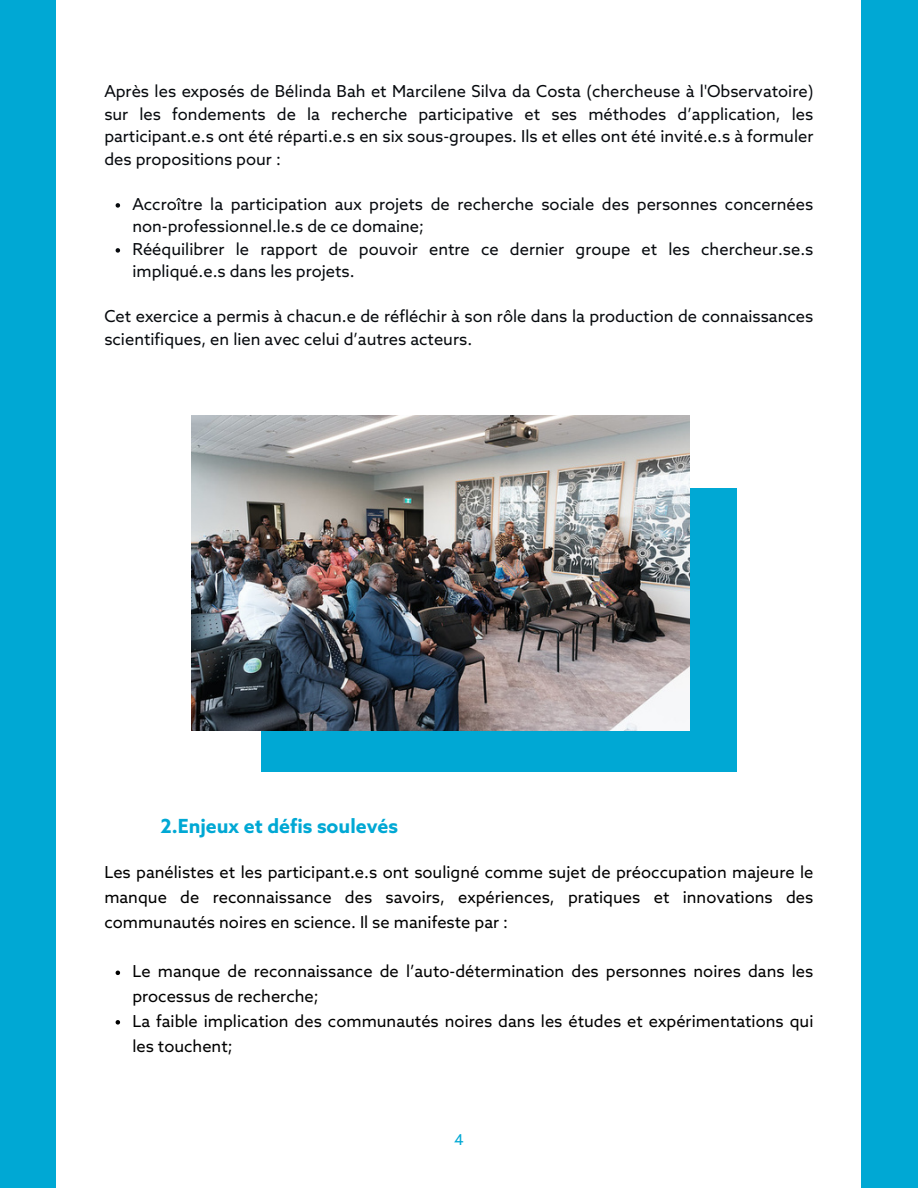
<style>
.page{position:relative;width:918px;height:1188px;background:#fff}
.page>*{position:absolute;margin:0;border:0;box-sizing:border-box;transform-origin:0 0}
.t1{font:700 19.5px "Azo Sans W01";color:#00a8d4}
.t2{font:16.5px/22.5px "Azo Sans";color:#070a0e}
.t3{font:16.5px/24.8px "Azo Sans";color:#000}
.t4{font:15px "Azo Sans";color:#00a8d4}
</style>
<div class="page">
<div style="left:0;top:0;width:56px;height:1188px;background:#00a8d4"></div>
<div style="left:862px;top:0;width:56px;height:1188px;background:#00a8d4"></div>
<svg style="left:116px;top:203px;width:4px;height:5px"></svg>
<svg style="left:116px;top:248px;width:4px;height:5px"></svg>
<svg style="left:116px;top:971px;width:4px;height:4px"></svg>
<svg style="left:116px;top:1020px;width:4px;height:5px"></svg>
<div style="left:261px;top:489px;width:475px;height:283px;background:#00a8d4"></div>
<img style="left:191px;top:416px;width:498px;height:314px">
<p class="t2" style="left:104px;top:82px;width:711px;text-align:justify">Après les exposés de Bélinda Bah et Marcilene Silva da Costa (chercheuse à l'Observatoire) sur les fondements de la recherche participative et ses méthodes d’application, les participant.e.s ont été réparti.e.s en six sous-groupes. Ils et elles ont été invité.e.s à formuler des propositions pour :</p>
<p class="t2" style="left:132px;top:194px;width:683px">Accroître la participation aux projets de recherche sociale des personnes concernées non-professionnel.le.s de ce domaine;</p>
<p class="t2" style="left:132px;top:239px;width:683px">Rééquilibrer le rapport de pouvoir entre ce dernier groupe et les chercheur.se.s impliqué.e.s dans les projets.</p>
<p class="t2" style="left:104px;top:307px;width:711px">Cet exercice a permis à chacun.e de réfléchir à son rôle dans la production de connaissances scientifiques, en lien avec celui d’autres acteurs.</p>
<p class="t1" style="left:160px;top:813px;width:239px">2.Enjeux et défis soulevés</p>
<p class="t3" style="left:104px;top:861px;width:711px;text-align:justify">Les panélistes et les participant.e.s ont souligné comme sujet de préoccupation majeure le manque de reconnaissance des savoirs, expériences, pratiques et innovations des communautés noires en science. Il se manifeste par :</p>
<h1 class="t3" style="left:132px;top:960px;width:683px">Le manque de reconnaissance de l’auto-détermination des personnes noires dans les processus de recherche;</h1>
<p class="t3" style="left:132px;top:1010px;width:683px">La faible implication des communautés noires dans les études et expérimentations qui les touchent;</p>
<p class="t4" style="left:454px;top:1132px;width:11px">4</p>
</div>
